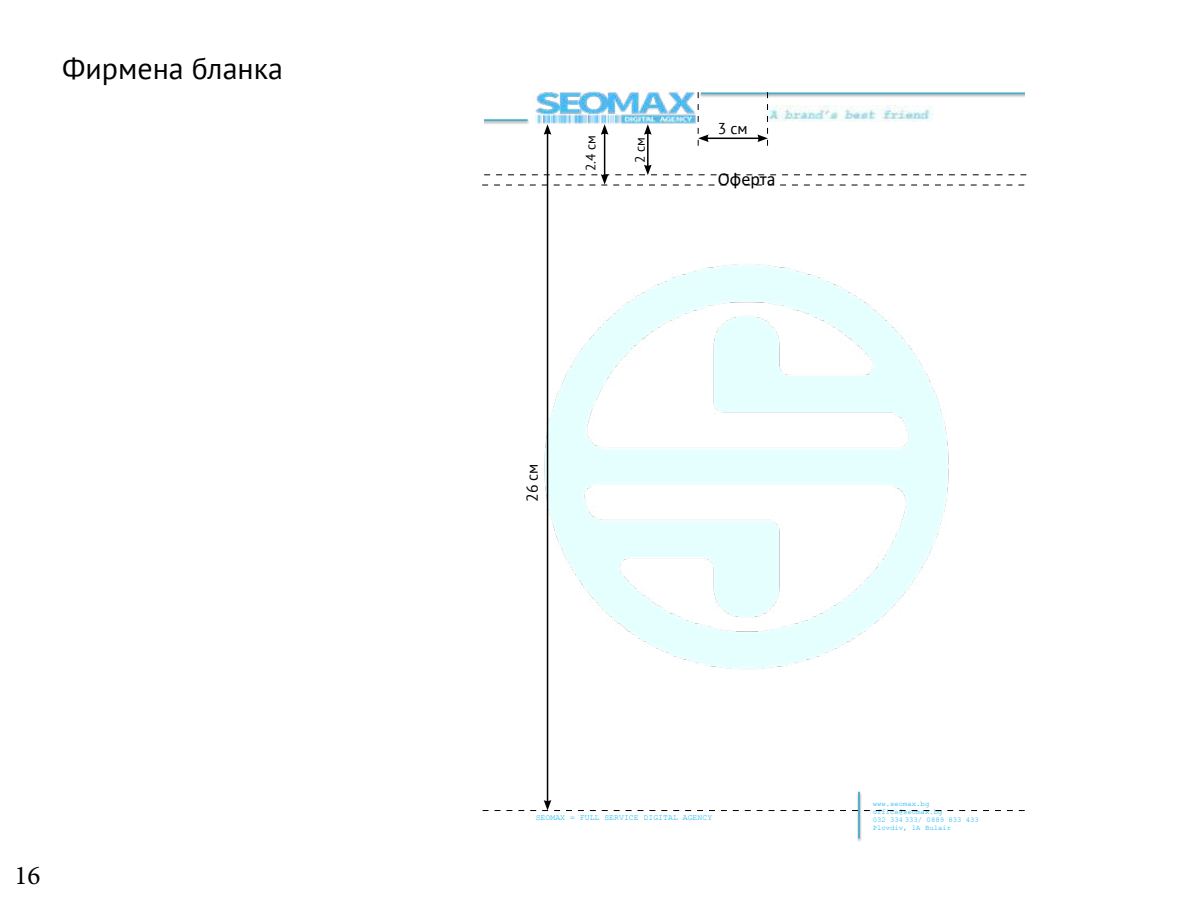
<style>
.page{position:relative;width:1188px;height:918px;background:#fff}
.page>*{position:absolute;margin:0;border:0;box-sizing:border-box;transform-origin:0 0}
.t1{font:30px "PT Sans";color:#000}
.t2{font:27px "Minion Pro";color:#000}
.t3{font:18.15px "Calibri";color:#000}
.t4{font:15.75px "PT Sans";color:#000}
.t5{font:13.5px "PT Sans";color:#000}
.t6{font:8.1px "Courier New";color:#00b0f0}
.t7{font:7.35px/8.1px "Courier New";letter-spacing:-.005em;color:#00b0f0}
</style>
<div class="page">
<img style="left:544px;top:253px;width:405px;height:427px">
<img style="left:535px;top:91px;width:163px;height:33px">
<img style="left:484px;top:120px;width:45px;height:4px">
<hr style="left:484px;top:119px;width:44px;height:2px;background:#4bacc6">
<hr style="left:701px;top:92px;width:324px;height:2px;background:#4bacc6">
<hr style="left:858px;top:792px;width:2px;height:46px;background:#4bacc6">
<img style="left:768px;top:105px;width:165px;height:17px">
<hr style="left:706px;top:138px;width:54px;height:1px;background:#000">
<svg style="left:698px;top:92px;width:11px;height:54px"></svg>
<svg style="left:757px;top:92px;width:11px;height:54px"></svg>
<hr style="left:604px;top:132px;width:1px;height:44px;background:#000">
<svg style="left:601px;top:124px;width:7px;height:11px"></svg>
<hr style="left:647px;top:132px;width:2px;height:35px;background:#000">
<svg style="left:644px;top:124px;width:8px;height:11px"></svg>
<hr style="left:547px;top:132px;width:1px;height:670px;background:#000">
<svg style="left:544px;top:124px;width:7px;height:11px"></svg>
<svg style="left:483px;top:796px;width:542px;height:46px"></svg>
<svg style="left:482px;top:165px;width:544px;height:21px"></svg>
<h1 class="t1" style="left:62px;top:49px;width:222px">Фирмена бланка</h1>
<h2 class="t2" style="left:14px;top:857px;width:27px">16</h2>
<h3 class="t5" style="left:582px;top:171px;width:38px;rotate:-90deg">2.4 см</h3>
<h3 class="t5" style="left:631px;top:163px;width:27px;rotate:-90deg">2 см</h3>
<h3 class="t4" style="left:718px;top:118px;width:32px">3 см</h3>
<h3 class="t3" style="left:718px;top:166px;width:59px">Оферта</h3>
<h3 class="t4" style="left:522px;top:502px;width:40px;rotate:-90deg">26 см</h3>
<p class="t6" style="left:536px;top:813px;width:178px">SEOMAX = FULL SERVICE DIGITAL AGENCY</p>
<p class="t7" style="left:873px;top:799px;width:108px">www.seomax.bg office@seomax.bg<br>032 334 333/ 0889 833 433<br>Plovdiv, 1A Bulair</p>
</div>
